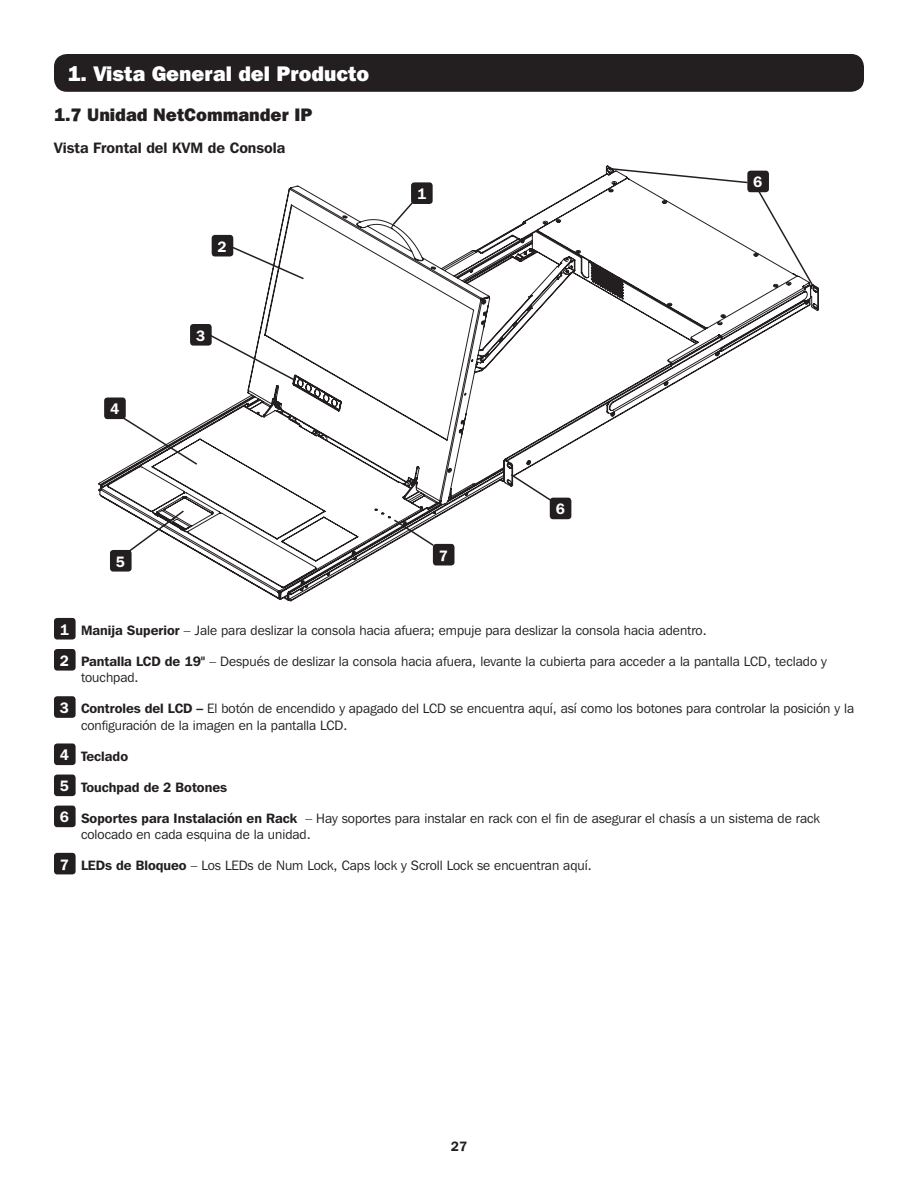
<style>
.page{position:relative;width:918px;height:1188px;background:#fff}
.page>*{position:absolute;margin:0;border:0;box-sizing:border-box;transform-origin:0 0}
.t1{font:800 21px "Franklin Gothic IT Cby BT";color:#fff}
.t2{font:800 18px "Franklin Gothic IT Cby BT";color:#231f20}
.t3{font:600 15px "Franklin Gothic IT Cby BT";color:#231f20}
.t4{font:600 15px "Franklin Gothic IT Cby BT";color:#fff}
.t5{font:13.5px/16.2px "Franklin Gothic IT Cby BT";color:#231f20}
.t6{font:600 13.5px "Franklin Gothic IT Cby BT";color:#231f20}
.s1{font-weight:600}
</style>
<div class="page">
<div style="left:54px;top:54px;width:810px;height:38px;background:#231f20;border-radius:13px"></div>
<svg style="left:98px;top:165px;width:721px;height:437px"></svg>
<div style="left:411px;top:182px;width:22px;height:22px;background:#231f20;border-radius:3px"></div>
<div style="left:212px;top:235px;width:21px;height:21px;background:#231f20;border-radius:3px"></div>
<div style="left:190px;top:324px;width:22px;height:22px;background:#231f20;border-radius:3px"></div>
<div style="left:104px;top:398px;width:22px;height:21px;background:#231f20;border-radius:3px"></div>
<div style="left:110px;top:550px;width:22px;height:22px;background:#231f20;border-radius:3px"></div>
<div style="left:747px;top:171px;width:22px;height:21px;background:#231f20;border-radius:3px"></div>
<div style="left:433px;top:544px;width:22px;height:22px;background:#231f20;border-radius:3px"></div>
<svg style="left:391px;top:200px;width:24px;height:27px"></svg>
<svg style="left:228px;top:244px;width:77px;height:37px"></svg>
<svg style="left:207px;top:333px;width:90px;height:49px"></svg>
<svg style="left:120px;top:415px;width:79px;height:51px"></svg>
<svg style="left:127px;top:509px;width:59px;height:44px"></svg>
<svg style="left:392px;top:518px;width:43px;height:29px"></svg>
<svg style="left:509px;top:473px;width:43px;height:29px"></svg>
<svg style="left:609px;top:167px;width:140px;height:17px"></svg>
<svg style="left:756px;top:188px;width:60px;height:102px"></svg>
<div style="left:550px;top:498px;width:21px;height:21px;background:#231f20;border-radius:3px"></div>
<div style="left:54px;top:618px;width:22px;height:22px;background:#231f20;border-radius:3px"></div>
<div style="left:54px;top:649px;width:22px;height:22px;background:#231f20;border-radius:3px"></div>
<div style="left:54px;top:696px;width:22px;height:22px;background:#231f20;border-radius:3px"></div>
<div style="left:54px;top:743px;width:22px;height:22px;background:#231f20;border-radius:3px"></div>
<div style="left:54px;top:775px;width:22px;height:21px;background:#231f20;border-radius:3px"></div>
<div style="left:54px;top:806px;width:22px;height:21px;background:#231f20;border-radius:3px"></div>
<div style="left:54px;top:853px;width:22px;height:21px;background:#231f20;border-radius:3px"></div>
<p class="t1" style="left:68px;top:60px;width:303px">1. Vista General del Producto</p>
<p class="t2" style="left:54px;top:103px;width:260px">1.7 Unidad NetCommander IP</p>
<p class="t3" style="left:54px;top:138px;width:233px">Vista Frontal del KVM de Consola</p>
<p class="t4" style="left:110px;top:400px;width:11px">4</p>
<p class="t4" style="left:218px;top:237px;width:11px">2</p>
<p class="t4" style="left:196px;top:326px;width:11px">3</p>
<p class="t4" style="left:417px;top:185px;width:11px">1</p>
<p class="t4" style="left:116px;top:552px;width:11px">5</p>
<p class="t4" style="left:439px;top:546px;width:11px">7</p>
<p class="t4" style="left:556px;top:500px;width:11px">6</p>
<p class="t4" style="left:753px;top:173px;width:11px">6</p>
<p class="t4" style="left:60px;top:620px;width:11px">1</p>
<p class="t5" style="left:81px;top:622px;width:627px"><span class="s1">Manija Superior</span> – Jale para deslizar la consola hacia afuera; empuje para deslizar la consola hacia adentro.</p>
<p class="t4" style="left:60px;top:651px;width:11px">2</p>
<p class="t5" style="left:81px;top:653px;width:747px"><span class="s1">Pantalla LCD de 19"</span> – Después de deslizar la consola hacia afuera, levante la cubierta para acceder a la pantalla LCD, teclado y touchpad.</p>
<p class="t4" style="left:60px;top:698px;width:11px">3</p>
<p class="t5" style="left:81px;top:700px;width:775px"><span class="s1">Controles del LCD –</span> El botón de encendido y apagado del LCD se encuentra aquí, así como los botones para controlar la posición y la configuración de la imagen en la pantalla LCD.</p>
<p class="t4" style="left:60px;top:746px;width:11px">4</p>
<p class="t6" style="left:81px;top:747px;width:49px">Teclado</p>
<p class="t4" style="left:60px;top:777px;width:11px">5</p>
<p class="t6" style="left:81px;top:778px;width:148px">Touchpad de 2 Botones</p>
<p class="t4" style="left:60px;top:808px;width:11px">6</p>
<p class="t5" style="left:81px;top:810px;width:740px"><span class="s1">Soportes para Instalación en Rack</span> – Hay soportes para instalar en rack con el fin de asegurar el chasís a un sistema de rack colocado en cada esquina de la unidad.</p>
<p class="t4" style="left:60px;top:855px;width:11px">7</p>
<p class="t5" style="left:81px;top:857px;width:512px"><span class="s1">LEDs de Bloqueo</span> – Los LEDs de Num Lock, Caps lock y Scroll Lock se encuentran aquí.</p>
<p class="t6" style="left:451px;top:1138px;width:18px">27</p>
</div>
